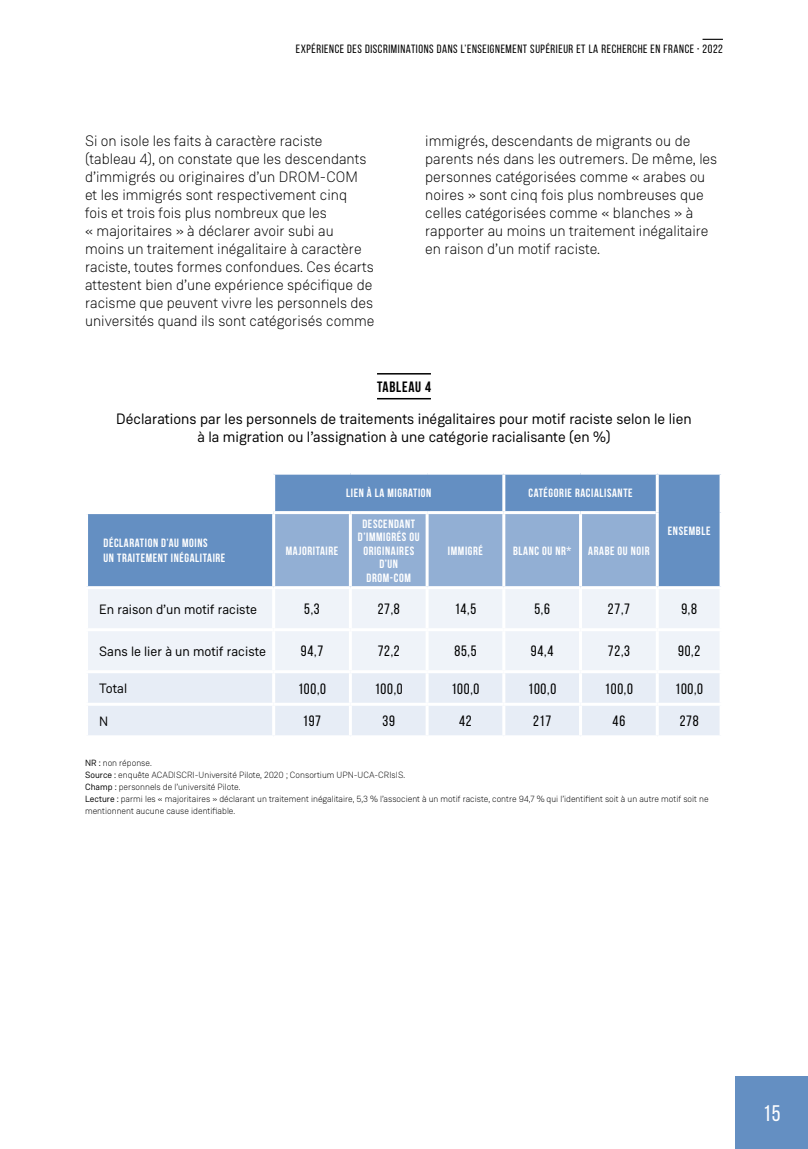
<style>
.page{position:relative;width:808px;height:1149px;background:#fff}
.page>*{position:absolute;margin:0;border:0;box-sizing:border-box;transform-origin:0 0}
.t1{font:22.5px "Bebas Neue";color:#fff}
.t2{font:300 15px/18px "Weissenhof Grotesk";color:#000}
.t3{font:15px/18px "Weissenhof Grotesk";color:#000;text-align:center}
.t4{font:15px "Bebas Neue";letter-spacing:.05em;color:#000}
.t5{font:700 15px "Bebas Neue";letter-spacing:.05em;color:#000}
.t6{font:13.5px "Weissenhof Grotesk";color:#000}
.t7{font:700 12px/13.5px "Bebas Neue";letter-spacing:.05em;color:#fff}
.t8{font:12px "Bebas Neue";letter-spacing:.05em;color:#000}
.t9{font:300 9px/12px "Weissenhof Grotesk";color:#000}
.s1{font-weight:700}
.s2{font-weight:400}
</style>
<div class="page">
<svg style="left:702px;top:39px;width:21px;height:1px"></svg>
<div style="left:736px;top:1076px;width:72px;height:72px;background:#648fc2"></div>
<hr style="left:377px;top:373px;width:54px;height:1px;background:#000">
<hr style="left:377px;top:398px;width:54px;height:1px;background:#000">
<svg style="left:88px;top:474px;width:631px;height:112px;fill:#648fc2"></svg>
<svg style="left:275px;top:474px;width:381px;height:112px"></svg>
<div style="left:88px;top:589px;width:631px;height:81px;background:#eff3f9"></div>
<div style="left:88px;top:673px;width:631px;height:62px;background:#e7edf6"></div>
<hr style="left:272px;top:514px;width:3px;height:72px;background:#fff">
<hr style="left:349px;top:514px;width:3px;height:72px;background:#fff">
<hr style="left:426px;top:514px;width:3px;height:72px;background:#fff">
<hr style="left:502px;top:514px;width:3px;height:72px;background:#fff">
<hr style="left:579px;top:514px;width:3px;height:72px;background:#fff">
<hr style="left:85px;top:511px;width:189px;height:3px;background:#fff">
<hr style="left:85px;top:628px;width:189px;height:3px;background:#fff">
<hr style="left:85px;top:702px;width:189px;height:3px;background:#fff">
<hr style="left:272px;top:589px;width:3px;height:39px;background:#fff">
<hr style="left:274px;top:628px;width:76px;height:3px;background:#fff">
<hr style="left:272px;top:631px;width:3px;height:39px;background:#fff">
<hr style="left:272px;top:673px;width:3px;height:29px;background:#fff">
<hr style="left:274px;top:702px;width:76px;height:3px;background:#fff">
<hr style="left:272px;top:705px;width:3px;height:30px;background:#fff">
<hr style="left:349px;top:589px;width:3px;height:39px;background:#fff">
<hr style="left:350px;top:628px;width:77px;height:3px;background:#fff">
<hr style="left:349px;top:631px;width:3px;height:39px;background:#fff">
<hr style="left:349px;top:673px;width:3px;height:29px;background:#fff">
<hr style="left:350px;top:702px;width:77px;height:3px;background:#fff">
<hr style="left:349px;top:705px;width:3px;height:30px;background:#fff">
<hr style="left:426px;top:589px;width:3px;height:39px;background:#fff">
<hr style="left:427px;top:628px;width:77px;height:3px;background:#fff">
<hr style="left:426px;top:631px;width:3px;height:39px;background:#fff">
<hr style="left:426px;top:673px;width:3px;height:29px;background:#fff">
<hr style="left:427px;top:702px;width:77px;height:3px;background:#fff">
<hr style="left:426px;top:705px;width:3px;height:30px;background:#fff">
<hr style="left:502px;top:589px;width:3px;height:39px;background:#fff">
<hr style="left:504px;top:628px;width:76px;height:3px;background:#fff">
<hr style="left:502px;top:631px;width:3px;height:39px;background:#fff">
<hr style="left:502px;top:673px;width:3px;height:29px;background:#fff">
<hr style="left:504px;top:702px;width:76px;height:3px;background:#fff">
<hr style="left:502px;top:705px;width:3px;height:30px;background:#fff">
<hr style="left:579px;top:589px;width:3px;height:39px;background:#fff">
<hr style="left:580px;top:628px;width:77px;height:3px;background:#fff">
<hr style="left:579px;top:631px;width:3px;height:39px;background:#fff">
<hr style="left:579px;top:673px;width:3px;height:29px;background:#fff">
<hr style="left:580px;top:702px;width:77px;height:3px;background:#fff">
<hr style="left:579px;top:705px;width:3px;height:30px;background:#fff">
<hr style="left:656px;top:589px;width:3px;height:39px;background:#fff">
<hr style="left:657px;top:628px;width:65px;height:3px;background:#fff">
<hr style="left:656px;top:631px;width:3px;height:39px;background:#fff">
<hr style="left:656px;top:673px;width:3px;height:29px;background:#fff">
<hr style="left:657px;top:702px;width:65px;height:3px;background:#fff">
<hr style="left:656px;top:705px;width:3px;height:30px;background:#fff">
<hr style="left:272px;top:474px;width:3px;height:37px;background:#fff">
<hr style="left:502px;top:474px;width:3px;height:37px;background:#fff">
<hr style="left:274px;top:511px;width:76px;height:3px;background:#fff">
<hr style="left:350px;top:511px;width:77px;height:3px;background:#fff">
<hr style="left:427px;top:511px;width:77px;height:3px;background:#fff">
<hr style="left:504px;top:511px;width:76px;height:3px;background:#fff">
<hr style="left:580px;top:511px;width:76px;height:3px;background:#fff">
<hr style="left:656px;top:474px;width:3px;height:38px;background:#fff">
<hr style="left:656px;top:512px;width:3px;height:74px;background:#fff">
<p class="t8" style="left:296px;top:42px;width:429px">EXPÉRIENCE DES DISCRIMINATIONS DANS L’ENSEIGNEMENT SUPÉRIEUR ET LA RECHERCHE EN FRANCE <span class="s1">·</span> 2022</p>
<p class="t2" style="left:85px;top:132px;width:291px">Si on isole les faits à caractère raciste (tableau 4), on constate que les descendants d’immigrés ou originaires d’un DROM-COM<br>et les immigrés sont respectivement cinq<br>fois et trois fois plus nombreux que les<br>« majoritaires » à déclarer avoir subi au moins un traitement inégalitaire à caractère raciste, toutes formes confondues. Ces écarts attestent bien d’une expérience spécifique de racisme que peuvent vivre les personnels des universités quand ils sont catégorisés comme</p>
<p class="t2" style="left:425px;top:132px;width:294px">immigrés, descendants de migrants ou de parents nés dans les outremers. De même, les personnes catégorisées comme « arabes ou noires » sont cinq fois plus nombreuses que celles catégorisées comme « blanches » à rapporter au moins un traitement inégalitaire en raison d’un motif raciste.</p>
<h3 class="t5" style="left:377px;top:378px;width:55px">TABLEAU 4</h3>
<h4 class="t3" style="left:116px;top:409px;width:577px">Déclarations par les personnels de traitements inégalitaires pour motif raciste selon le lien à la migration ou l’assignation à une catégorie racialisante (en %)</h4>
<p class="t7" style="left:346px;top:486px;width:87px">LIEN À LA MIGRATION</p>
<p class="t7" style="left:528px;top:486px;width:106px">CATÉGORIE RACIALISANTE</p>
<p class="t7" style="left:104px;top:535px;width:123px;line-height:15px">DÉCLARATION D’AU MOINS<br>UN TRAITEMENT INÉGALITAIRE</p>
<p class="t7" style="left:286px;top:543px;width:54px">MAJORITAIRE</p>
<p class="t7" style="left:358px;top:516px;width:63px;text-align:center">DESCENDANT<br>D’IMMIGRÉS OU<br>ORIGINAIRES<br>D’UN</p>
<p class="t7" style="left:367px;top:570px;width:46px">DROM-COM</p>
<p class="t7" style="left:448px;top:543px;width:37px">IMMIGRÉ</p>
<p class="t7" style="left:513px;top:543px;width:60px">BLANC OU NR*</p>
<p class="t7" style="left:588px;top:543px;width:63px">ARABE OU NOIR</p>
<p class="t7" style="left:668px;top:523px;width:44px">ENSEMBLE</p>
<p class="t6" style="left:99px;top:600px;width:159px">En raison d’un motif raciste</p>
<p class="t4" style="left:304px;top:600px;width:17px">5,3</p>
<p class="t4" style="left:378px;top:600px;width:24px">27,8</p>
<p class="t4" style="left:455px;top:600px;width:23px">14,5</p>
<p class="t4" style="left:534px;top:600px;width:17px">5,6</p>
<p class="t4" style="left:608px;top:600px;width:24px">27,7</p>
<p class="t4" style="left:681px;top:600px;width:17px">9,8</p>
<p class="t6" style="left:99px;top:642px;width:168px">Sans le lier à un motif raciste</p>
<p class="t4" style="left:301px;top:642px;width:24px">94,7</p>
<p class="t4" style="left:378px;top:642px;width:24px">72,2</p>
<p class="t4" style="left:454px;top:642px;width:24px">85,5</p>
<p class="t4" style="left:531px;top:642px;width:24px">94,4</p>
<p class="t4" style="left:608px;top:642px;width:24px">72,3</p>
<p class="t4" style="left:678px;top:642px;width:24px">90,2</p>
<p class="t6" style="left:99px;top:680px;width:29px">Total</p>
<p class="t4" style="left:298px;top:680px;width:29px">100,0</p>
<p class="t4" style="left:375px;top:680px;width:29px">100,0</p>
<p class="t4" style="left:451px;top:680px;width:29px">100,0</p>
<p class="t4" style="left:528px;top:680px;width:29px">100,0</p>
<p class="t4" style="left:605px;top:680px;width:29px">100,0</p>
<p class="t4" style="left:675px;top:680px;width:29px">100,0</p>
<p class="t6" style="left:99px;top:712px;width:11px">N</p>
<p class="t4" style="left:303px;top:712px;width:20px">197</p>
<p class="t4" style="left:382px;top:712px;width:14px">39</p>
<p class="t4" style="left:459px;top:712px;width:14px">42</p>
<p class="t4" style="left:533px;top:712px;width:20px">217</p>
<p class="t4" style="left:613px;top:712px;width:14px">46</p>
<p class="t4" style="left:680px;top:712px;width:20px">278</p>
<p class="t9" style="left:85px;top:757px;width:68px"><span class="s2">NR :</span> non réponse.</p>
<p class="t9" style="left:85px;top:769px;width:321px"><span class="s2">Source :</span> enquête ACADISCRI-Université Pilote, 2020 ; Consortium UPN-UCA-CRIsIS.</p>
<p class="t9" style="left:85px;top:781px;width:157px"><span class="s2">Champ :</span> personnels de l’université Pilote.</p>
<p class="t9" style="left:85px;top:793px;width:625px"><span class="s2">Lecture :</span> parmi les « majoritaires » déclarant un traitement inégalitaire, 5,3 % l’associent à un motif raciste, contre 94,7 % qui l’identifient soit à un autre motif soit ne mentionnent aucune cause identifiable.</p>
<p class="t1" style="left:763px;top:1100px;width:19px">15</p>
</div>
